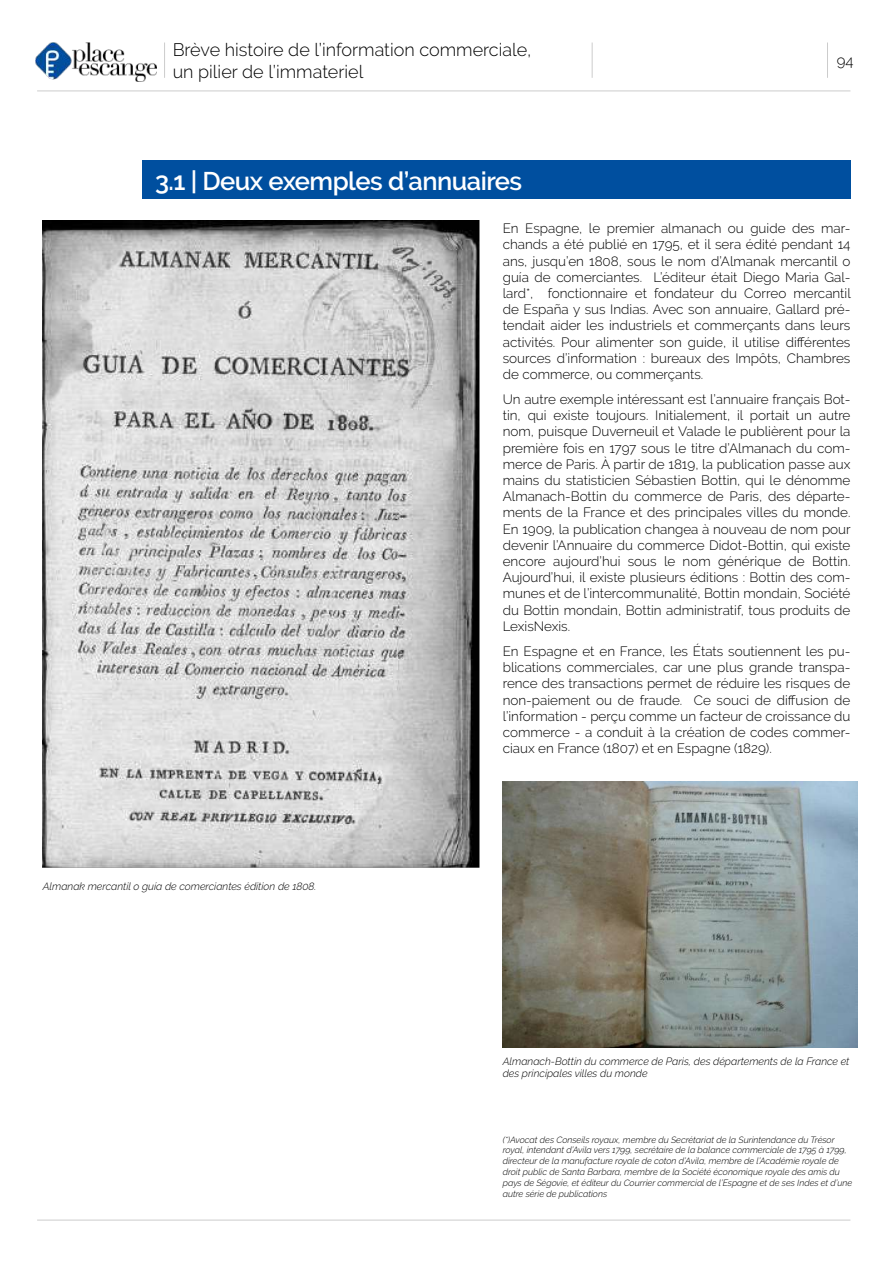
<style>
.page{position:relative;width:893px;height:1263px;background:#fff}
.page>*{position:absolute;margin:0;border:0;box-sizing:border-box;transform-origin:0 0}
.t1{font:600 25.5px "Raleway";letter-spacing:-.02em;color:#fff}
.t2{font:300 18px/21.6px "Raleway";color:#000}
.t3{font:300 15px "Raleway";color:#000}
.t4{font:300 13.5px/16.2px "Raleway";color:#000;text-align:justify}
.t5{font:italic 300 10.5px/12.6px "Raleway";color:#000}
.t6{font:italic 300 9px/10.8px "Raleway";color:#000}
</style>
<div class="page">
<div style="left:142px;top:160px;width:708px;height:39px;background:#004f9f"></div>
<hr style="left:37px;top:1220px;width:813px;height:1px;background:#ccc">
<img style="left:36px;top:43px;width:120px;height:38px">
<hr style="left:164px;top:43px;width:1px;height:35px;background:#ccc">
<hr style="left:592px;top:43px;width:1px;height:35px;background:#ccc">
<hr style="left:827px;top:43px;width:1px;height:35px;background:#ccc">
<hr style="left:37px;top:91px;width:813px;height:1px;background:#ccc">
<img style="left:43px;top:220px;width:437px;height:648px">
<img style="left:503px;top:781px;width:354px;height:266px">
<h2 class="t2" style="left:173px;top:39px;width:360px">Brève histoire de l’information commerciale, un pilier de l’immateriel</h2>
<h1 class="t1" style="left:155px;top:166px;width:368px">3.1 | Deux exemples d’annuaires</h1>
<p class="t3" style="left:837px;top:52px;width:18px">94</p>
<p class="t5" style="left:43px;top:880px;width:275px">Almanak mercantil o guía de comerciantes édition de 1808.</p>
<p class="t4" style="left:503px;top:220px;width:350px">En Espagne, le premier almanach ou guide des mar&shy;chands a été publié en 1795, et il sera édité pendant 14 ans, jusqu’en 1808, sous le nom d’Almanak mercantil o guía de comerciantes. L’éditeur était Diego Maria Gal&shy;lard*, fonctionnaire et fondateur du Correo mercantil de España y sus Indias. Avec son annuaire, Gallard pré&shy;tendait aider les industriels et commerçants dans leurs activités. Pour alimenter son guide, il utilise différentes sources d’information : bureaux des Impôts, Chambres de commerce, ou commerçants.</p>
<p class="t4" style="left:503px;top:391px;width:350px">Un autre exemple intéressant est l’annuaire français Bot&shy;tin, qui existe toujours. Initialement, il portait un autre nom, puisque Duverneuil et Valade le publièrent pour la première fois en 1797 sous le titre d’Almanach du com&shy;merce de Paris. À partir de 1819, la publication passe aux mains du statisticien Sébastien Bottin, qui le dénomme Almanach-Bottin du commerce de Paris, des départe&shy;ments de la France et des principales villes du monde.<br>En 1909, la publication changea à nouveau de nom pour devenir l’Annuaire du commerce Didot-Bottin, qui existe encore aujourd’hui sous le nom générique de Bottin.<br>Aujourd’hui, il existe plusieurs éditions : Bottin des com&shy;munes et de l’intercommunalité, Bottin mondain, Société du Bottin mondain, Bottin administratif, tous produits de LexisNexis.</p>
<p class="t4" style="left:503px;top:643px;width:349px">En Espagne et en France, les États soutiennent les pu&shy;blications commerciales, car une plus grande transpa&shy;rence des transactions permet de réduire les risques de non-paiement ou de fraude. Ce souci de diffusion de l’information - perçu comme un facteur de croissance du commerce - a conduit à la création de codes commer&shy;ciaux en France (1807) et en Espagne (1829).</p>
<p class="t5" style="left:503px;top:1054px;width:348px">Almanach-Bottin du commerce de Paris, des départements de la France et des principales villes du monde</p>
<p class="t6" style="left:503px;top:1134px;width:351px">(*)Avocat des Conseils royaux, membre du Secrétariat de la Surintendance du Trésor royal, intendant d’Avila vers 1799, secrétaire de la balance commerciale de 1795 à 1799, directeur de la manufacture royale de coton d’Avila, membre de l’Académie royale de droit public de Santa Barbara, membre de la Société économique royale des amis du pays de Ségovie, et éditeur du Courrier commercial de l’Espagne et de ses Indes et d’une autre série de publications</p>
</div>
